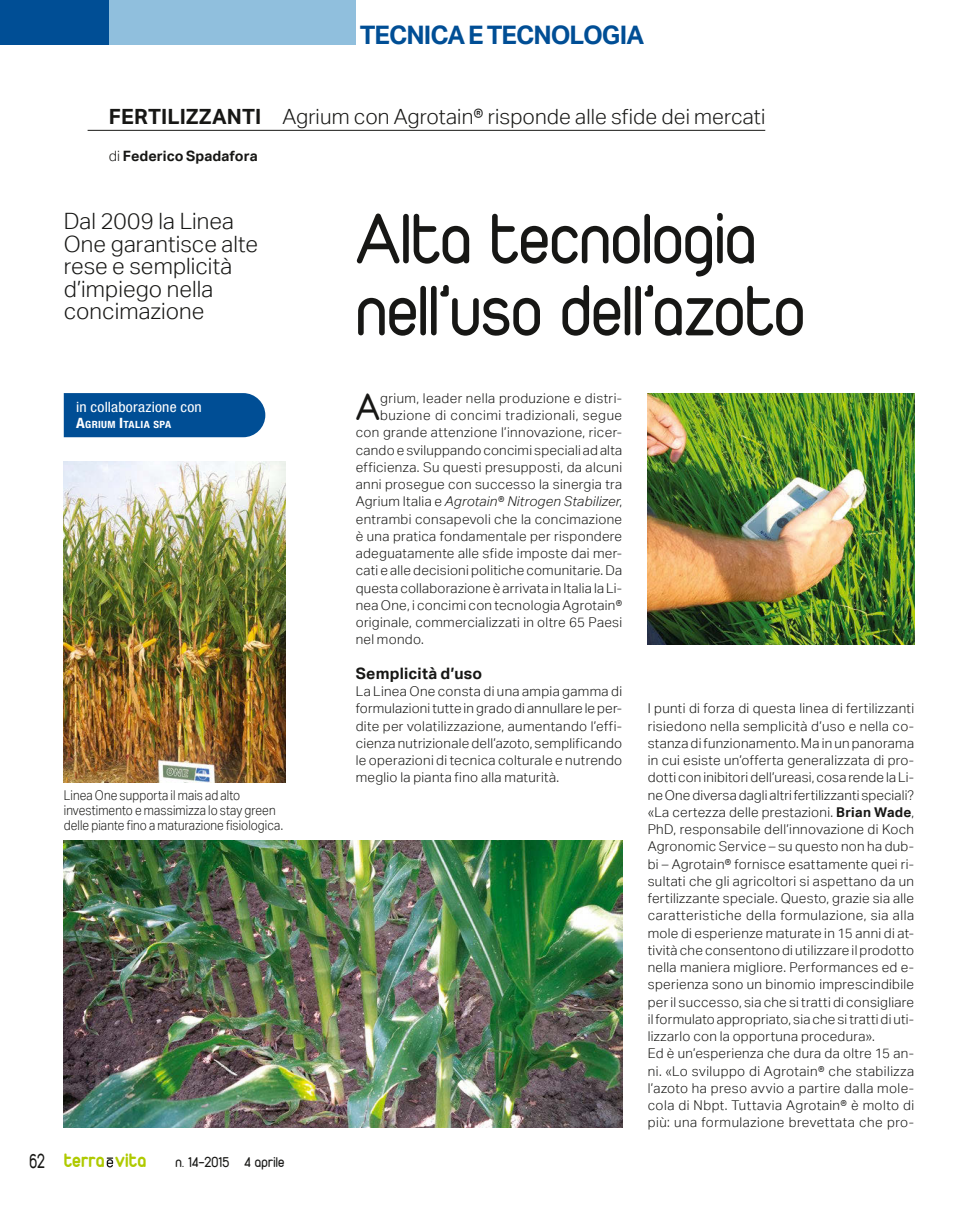
<style>
.page{position:relative;width:978px;height:1212px;background:#fff}
.page>*{position:absolute;margin:0;border:0;box-sizing:border-box;transform-origin:0 0}
.t1{font:75px/72px "Duepuntozero";letter-spacing:-.005em;color:#171715}
.t2{font:39.6px "Duepuntozero";color:#171715}
.t3{font:700 25.5px "Aktiv Grotesk";letter-spacing:-.035em;color:#004e95}
.t4{font:300 22.5px/22.5px "Aktiv Grotesk";letter-spacing:.005em;color:#171715}
.t5{font:300 21px "Aktiv Grotesk";letter-spacing:.005em;color:#171715}
.t6{font:21px "Duepuntozero";color:#171715;scale:.8 1}
.t7{font:700 20.7px "Duepuntozero";letter-spacing:.005em;color:#afca00}
.t8{font:700 15.75px "Aktiv Grotesk";letter-spacing:.015em;color:#171715}
.t9{font:15px "Duepuntozero";letter-spacing:.015em;color:#171715}
.t10{font:700 14.25px "Aktiv Grotesk";letter-spacing:.005em;color:#171715}
.t11{font:condensed 14.25px "Helvetica Neue LT Std";letter-spacing:.015em;color:#fff;scale:1.1 1}
.t12{font:300 13.5px/17.2px "Aktiv Grotesk";letter-spacing:.025em;color:#171715;text-align:justify}
.t13{font:300 13.5px/15px "Aktiv Grotesk";letter-spacing:.025em;color:#171715;scale:.88 1}
.t14{font:italic 300 13.5px "Aktiv Grotesk";letter-spacing:.02em;color:#171715}
.t15{font:700 condensed 10.05px "Helvetica Neue LT Std";letter-spacing:.025em;color:#fff;scale:1.1 1}
.s1{font-weight:700}
.s2{font-weight:300}
.s3{font-size:14.25px}
.s4{font-style:normal}
</style>
<div class="page">
<div style="left:0;top:0;width:109px;height:45px;background:#004e95"></div>
<div style="left:109px;top:0;width:247px;height:45px;background:#90bfdd"></div>
<svg style="left:107px;top:1157px;width:6px;height:10px"></svg>
<hr style="left:88px;top:130px;width:677px;height:1px;background:#171715">
<div style="left:64px;top:393px;width:201px;height:44px;background:#004e95"></div>
<img style="left:64px;top:841px;width:558px;height:286px">
<img style="left:64px;top:461px;width:221px;height:321px">
<img style="left:648px;top:393px;width:266px;height:251px">
<h3 class="t3" style="left:360px;top:19px;width:286px">TECNICA E TECNOLOGIA</h3>
<p class="t5" style="left:109px;top:105px;width:658px"><span class="s1">FERTILIZZANTI</span> Agrium con Agrotain® risponde alle sfide dei mercati</p>
<p class="t10" style="left:109px;top:147px;width:150px"><span class="s2">di</span> Federico Spadafora</p>
<p class="t4" style="left:64px;top:210px;width:196px">Dal 2009 la Linea<br>One garantisce alte rese e semplicità d’impiego nella concimazione</p>
<p class="t11" style="left:76px;top:399px;width:116px">in collaborazione con</p>
<p class="t15" style="left:76px;top:419px;width:88px"><span class="s3">A</span>GRIUM <span class="s3">I</span>TALIA SPA</p>
<p class="t13" style="left:64px;top:788px;width:251px">Linea One supporta il mais ad alto investimento e massimizza lo stay green delle piante fino a maturazione fisiologica.</p>
<p class="t6" style="left:30px;top:1150px;width:21px">62</p>
<p class="t9" style="left:175px;top:1154px;width:111px">n. 14-2015 4 aprile</p>
<p class="t7" style="left:64px;top:1149px;width:84px">terra vita</p>
<p class="t1" style="left:356px;top:205px;width:451px">Alta tecnologia nell’uso dell’azoto</p>
<p class="t2" style="left:356px;top:386px;width:26px">A</p>
<p class="t12" style="left:380px;top:389px;width:243px">grium, leader nella produzione e distri-</p>
<p class="t12" style="left:380px;top:407px;width:243px">buzione di concimi tradizionali, segue</p>
<p class="t12" style="left:356px;top:424px;width:268px">con grande attenzione l’innovazione, ricer-</p>
<p class="t12" style="left:356px;top:441px;width:268px">cando e sviluppando concimi speciali ad alta</p>
<p class="t12" style="left:356px;top:458px;width:268px">efficienza. Su questi presupposti, da alcuni</p>
<p class="t12" style="left:356px;top:476px;width:268px">anni prosegue con successo la sinergia tra</p>
<p class="t14" style="left:356px;top:494px;width:268px"><span class="s4">Agrium Italia e</span> Agrotain<span class="s4">®</span> Nitrogen Stabilizer<span class="s4">,</span></p>
<p class="t12" style="left:356px;top:510px;width:268px">entrambi consapevoli che la concimazione</p>
<p class="t12" style="left:356px;top:527px;width:268px">è una pratica fondamentale per rispondere</p>
<p class="t12" style="left:356px;top:545px;width:268px">adeguatamente alle sfide imposte dai mer-</p>
<p class="t12" style="left:356px;top:562px;width:268px">cati e alle decisioni politiche comunitarie. Da</p>
<p class="t12" style="left:356px;top:579px;width:268px">questa collaborazione è arrivata in Italia la Li-</p>
<p class="t12" style="left:356px;top:596px;width:268px">nea One, i concimi con tecnologia Agrotain®</p>
<p class="t12" style="left:356px;top:614px;width:268px">originale, commercializzati in oltre 65 Paesi</p>
<p class="t12" style="left:356px;top:631px;width:70px">nel mondo.</p>
<p class="t8" style="left:356px;top:663px;width:128px">Semplicità d’uso</p>
<p class="t12" style="left:356px;top:683px;width:268px">La Linea One consta di una ampia gamma di formulazioni tutte in grado di annullare le per&shy;dite per volatilizzazione, aumentando l’effi&shy;cienza nutrizionale dell’azoto, semplificando le operazioni di tecnica colturale e nutrendo meglio la pianta fino alla maturità.</p>
<p class="t12" style="left:648px;top:700px;width:268px;text-align:left">I punti di forza di questa linea di fertilizzanti risiedono nella semplicità d’uso e nella co&shy;stanza di funzionamento. Ma in un panorama in cui esiste un’offerta generalizzata di pro&shy;dotti con inibitori dell’ureasi, cosa rende la Li&shy;ne One diversa dagli altri fertilizzanti speciali? «La certezza delle prestazioni. <span class="s1">Brian Wade</span>, PhD, responsabile dell’innovazione di Koch Agronomic Service – su questo non ha dub&shy;bi – Agrotain® fornisce esattamente quei ri&shy;sultati che gli agricoltori si aspettano da un fertilizzante speciale. Questo, grazie sia alle caratteristiche della formulazione, sia alla mole di esperienze maturate in 15 anni di at&shy;tività che consentono di utilizzare il prodotto nella maniera migliore. Performances ed e&shy;sperienza sono un binomio imprescindibile per il successo, sia che si tratti di consigliare il formulato appropriato, sia che si tratti di uti&shy;lizzarlo con la opportuna procedura».<br>Ed è un’esperienza che dura da oltre 15 an&shy;ni. «Lo sviluppo di Agrotain® che stabilizza l’azoto ha preso avvio a partire dalla mole&shy;cola di Nbpt. Tuttavia Agrotain® è molto di più: una formulazione brevettata che pro-</p>
</div>
